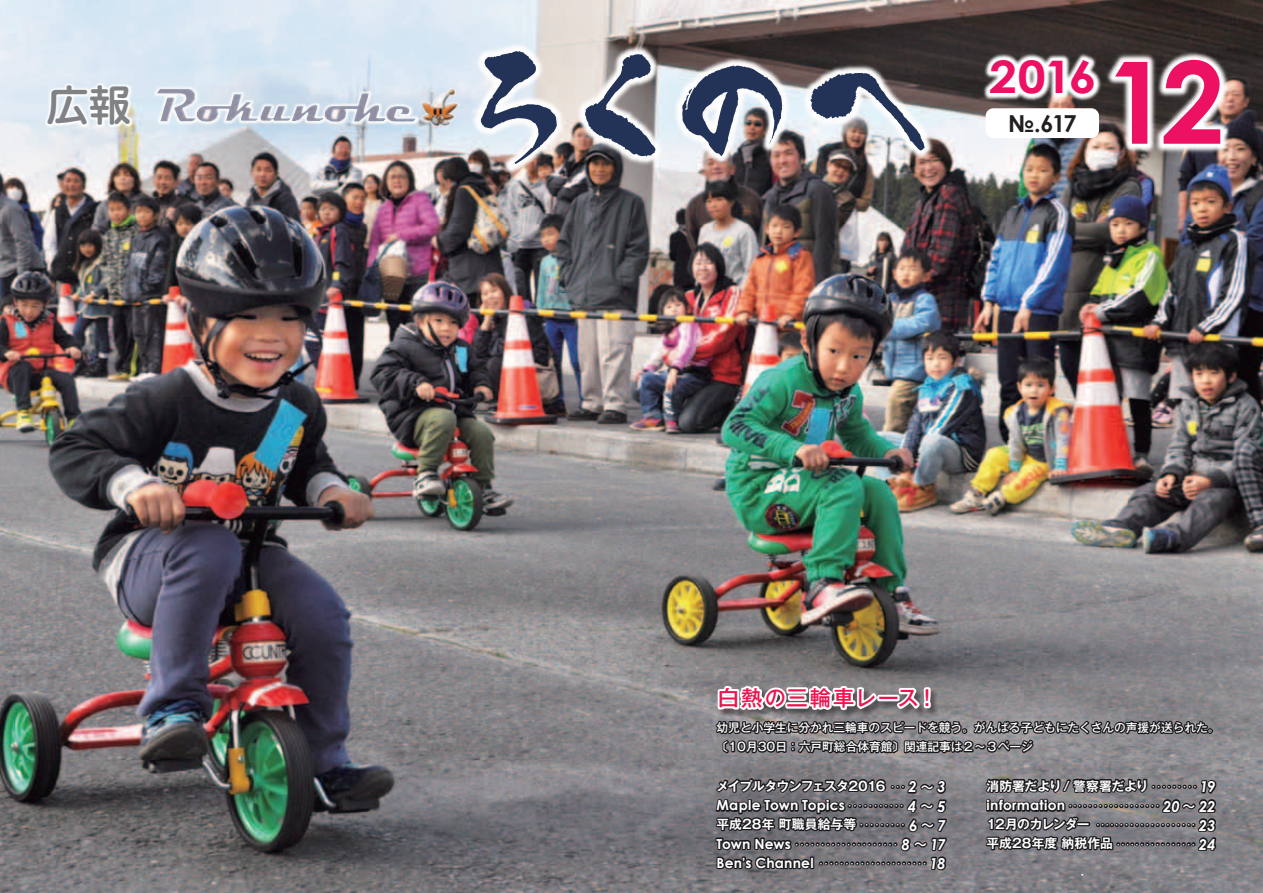
<style>
.page{position:relative;width:1263px;height:893px;background:#fff}
.page>*{position:absolute;margin:0;border:0;box-sizing:border-box;transform-origin:0 0}
.t1{font:700 113.85px "Century Gothic";color:#ec1163}
.t2{font:700 44.85px "Century Gothic";color:#ec1163;scale:1.11 1}
.t3{font:42px "Hira Maru Std W6";color:#808285}
.t4{font:700 23.4px "Century Gothic";color:#231f20}
.t5{font:500 21.3px "Gothic MB101 Pro";letter-spacing:.085em;color:#ed1450}
.t6{font:700 13.8px/19.2px "Century Gothic";letter-spacing:.015em;color:#fff}
.t7{font:700 12.75px/19.2px "Gothic MB101 Pro De";letter-spacing:-.025em;color:#fff}
.t8{font:700 12.75px "Gothic MB101 Pro De";letter-spacing:-.055em;color:#fff}
.t9{font:700 12.75px "Gothic MB101 Pro De";letter-spacing:.015em;color:#fff}
.t10{font:500 11.7px/19.2px "Gothic MB101 Pro";color:#fff}
.t11{font:500 8.55px "Gothic MB101 Pro";color:#fff}
.s1{font-family:"Century Gothic";font-weight:700;font-style:italic;font-size:15px}
.s2{font-size:15px}
.s3{font-family:"Century Gothic";font-weight:700;font-style:italic;font-size:14.85px}
</style>
<div class="page">
<img style="left:0;top:0;width:1263px;height:893px">
<img style="left:421px;top:0;width:563px;height:226px">
<svg style="left:481px;top:51px;width:76px;height:115px"></svg>
<svg style="left:585px;top:54px;width:70px;height:103px;background:#848693"></svg>
<svg style="left:682px;top:66px;width:100px;height:90px"></svg>
<svg style="left:810px;top:73px;width:115px;height:77px"></svg>
<img style="left:0;top:27px;width:188px;height:168px">
<img style="left:98px;top:24px;width:375px;height:157px">
<img style="left:157px;top:89px;width:212px;height:33px">
<img style="left:419px;top:87px;width:40px;height:40px">
<img style="left:1046px;top:0;width:217px;height:238px">
<img style="left:927px;top:0;width:230px;height:165px">
<img style="left:713px;top:682px;width:240px;height:1px">
<svg style="left:708px;top:683px;width:510px;height:202px;background:#706e72"></svg>
<h3 class="t3" style="left:47px;top:73px;width:86px">広報</h3>
<h2 class="t2" style="left:989px;top:43px;width:98px">2016</h2>
<h3 class="t4" style="left:1008px;top:106px;width:70px">№.617</h3>
<h1 class="t1" style="left:1105px;top:16px;width:121px">12</h1>
<h3 class="t5" style="left:718px;top:680px;width:221px">白熱の三輪車レース！</h3>
<h3 class="t10" style="left:717px;top:716px;width:504px">幼児と小学生に分かれ三輪車のスピードを競う。がんばる子どもにたくさんの声援が送られた。〔10月30日：六戸町総合体育館〕関連記事は２～３ページ</h3>
<h3 class="t8" style="left:717px;top:775px;width:170px">メイプルタウンフェスタ2016</h3>
<h3 class="t6" style="left:717px;top:795px;width:130px">Maple Town Topics</h3>
<h3 class="t9" style="left:717px;top:813px;width:141px">平成28年 町職員給与等</h3>
<h3 class="t6" style="left:717px;top:833px;width:99px">Town News<br>Ben’s Channel</h3>
<p class="t11" style="left:888px;top:780px;width:59px">・・・<span class="s1">2</span><span class="s2">～</span><span class="s1">3</span></p>
<p class="t11" style="left:845px;top:799px;width:102px">・・・・・・・・・・・ <span class="s1">4</span> <span class="s2">～</span> <span class="s1">5</span></p>
<p class="t11" style="left:857px;top:818px;width:90px">・・・・・・・・・ <span class="s1">6</span> <span class="s2">～</span><span class="s1">7</span></p>
<p class="t11" style="left:793px;top:837px;width:154px">・・・・・・・・・・・・・・・・・・・・ <span class="s1">8</span> <span class="s2">～</span><span class="s1">17</span></p>
<p class="t11" style="left:817px;top:856px;width:130px">・・・・・・・・・・・・・・・・・・・・・ <span class="s1">18</span></p>
<h3 class="t7" style="left:987px;top:775px;width:163px">消防署だより / 警察署だより</h3>
<h3 class="t6" style="left:987px;top:795px;width:80px">information</h3>
<h3 class="t7" style="left:987px;top:813px;width:128px">12月のカレンダー<br>平成28年度 納税作品</h3>
<p class="t11" style="left:1149px;top:780px;width:68px">・・・・・・・・・ <span class="s1">19</span></p>
<p class="t11" style="left:1066px;top:799px;width:151px">・・・・・・・・・・・・・・・・・・ <span class="s1">20</span><span class="s2">～</span> <span class="s1">22</span></p>
<p class="t11" style="left:1094px;top:818px;width:123px">・・・・・・・・・・・・・・・・・・・・ <span class="s3">23</span></p>
<p class="t11" style="left:1114px;top:837px;width:103px">・・・・・・・・・・・・・・・・ <span class="s3">24</span></p>
<p class="t11" style="left:1078px;top:867px;width:10px">・</p>
</div>
